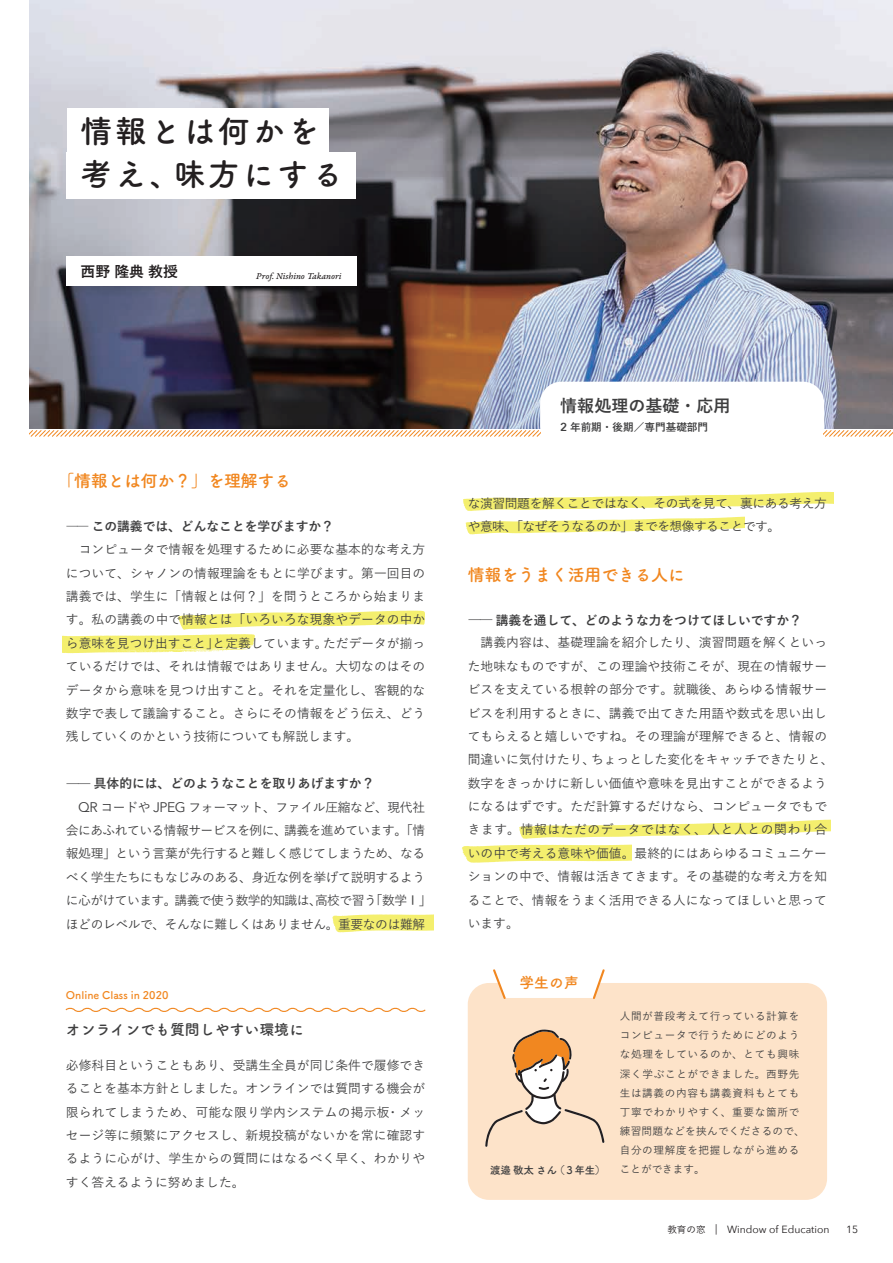
<style>
.page{position:relative;width:893px;height:1263px;background:#fff}
.page>*{position:absolute;margin:0;border:0;box-sizing:border-box;transform-origin:0 0}
.t1{font:700 31.95px/42.5px "Tsuku A Rd Gothic";letter-spacing:.08em;color:#231f20}
.t2{font:700 16.95px "Tsuku A Rd Gothic";letter-spacing:-.02em;color:#f18720}
.t3{font:700 16.95px "Yu Go";color:#3e3e3f}
.t4{font:14.85px "Tsuku A Rd Gothic Std B";color:#3e3e3f}
.t5{font:700 14.85px "Yu Go";color:#231f20}
.t6{font:700 14.85px "Tsuku A Rd Gothic";color:#f18720}
.t7{font:500 12.75px/23.4px "Yu Go";letter-spacing:.005em;color:#3e3e3f}
.t8{font:500 12.75px/23.4px "Yu Go";letter-spacing:-.03em;color:#3e3e3f}
.t9{font:500 12.75px "Yu Go";letter-spacing:-.04em;color:#3e3e3f}
.t10{font:500 12.75px "Yu Go";letter-spacing:-.025em;color:#3e3e3f}
.t11{font:700 12.75px "Yu Go";color:#3e3e3f}
.t12{font:500 10.65px/19.2px "Yu Go";letter-spacing:.06em;color:#3e3e3f}
.t13{font:10.65px "Tsuku A Rd Gothic Std B";color:#f18720}
.t14{font:700 10.65px "Yu Go";color:#3e3e3f}
.t15{font:700 10.65px "Tsuku A Rd Gothic";letter-spacing:-.04em;color:#3e3e3f}
.t16{font:500 10.65px "Yu Go";color:#3e3e3f}
.t17{font:10.5px "Avenir Next";color:#231f20}
.t18{font:9.6px "Garamond Premr Pro Med It Capt";color:#231f20}
.s1{font-weight:700}
.s2{font-weight:500;font-size:13.8px}
.s3{font-family:"Avenir Next";font-weight:400;font-size:13.95px}
.s4{font-family:"Avenir Next";font-weight:600;font-size:11.55px}
.s5{font-size:13.8px}
.s6{font-family:"Yu Go";font-weight:500;font-size:9.6px}
</style>
<div class="page">
<svg style="left:462px;top:820px;width:368px;height:43px"></svg>
<svg style="left:463px;top:492px;width:370px;height:42px"></svg>
<svg style="left:332px;top:914px;width:102px;height:18px;background:#f5f180"></svg>
<svg style="left:62px;top:611px;width:363px;height:42px"></svg>
<svg style="left:65px;top:1007px;width:361px;height:5px"></svg>
<img style="left:30px;top:0;width:863px;height:428px">
<div style="left:67px;top:108px;width:261px;height:47px;background:#fff"></div>
<div style="left:67px;top:152px;width:289px;height:47px;background:#fff"></div>
<div style="left:67px;top:256px;width:290px;height:30px;background:#fff"></div>
<div style="left:468px;top:983px;width:359px;height:217px;background:#fde3c9;border-radius:21px"></div>
<svg style="left:493px;top:969px;width:112px;height:30px"></svg>
<svg style="left:485px;top:1029px;width:119px;height:118px"></svg>
<div style="left:540px;top:382px;width:284px;height:66px;background:#fff;border-radius:21px"></div>
<svg style="left:30px;top:430px;width:511px;height:7px"></svg>
<svg style="left:824px;top:430px;width:69px;height:7px"></svg>
<h1 class="t1" style="left:81px;top:108px;width:264px">情報とは何かを考え、味方にする</h1>
<p class="t5" style="left:81px;top:264px;width:99px">西野隆典教授</p>
<p class="t18" style="left:256px;top:270px;width:87px">Prof. Nishino Takanori</p>
<h2 class="t2" style="left:57px;top:468px;width:235px">「情報とは何か？」を理解する</h2>
<p class="t7" style="left:66px;top:513px;width:361px">―― <span class="s1">この講義では、どんなことを学びますか？<br></span>　コンピュータで情報を処理するために必要な基本的な考え方について、シャノンの情報理論をもとに学びます。第一回目の講義では、学生に「情報とは何？」を問うところから始まります。私の講義の中で情報とは「いろいろな現象やデータの中から意味を見つけ出すこと」と定義しています。ただデータが揃っているだけでは、それは情報ではありません。大切なのはそのデータから意味を見つけ出すこと。それを定量化し、客観的な数字で表して議論すること。さらにその情報をどう伝え、どう残していくのかという技術についても解説します。</p>
<p class="t11" style="left:66px;top:776px;width:310px"><span class="s2">――</span> 具体的には、どのようなことを取りあげますか？</p>
<p class="t10" style="left:78px;top:795px;width:348px"><span class="s3">QR</span> コードや <span class="s3">JPEG</span> フォーマット、ファイル圧縮など、現代社</p>
<p class="t9" style="left:66px;top:818px;width:361px">会にあふれている情報サービスを例に、講義を進めています。「情</p>
<p class="t8" style="left:66px;top:840px;width:361px">報処理」という言葉が先行すると難しく感じてしまうため、なる</p>
<p class="t8" style="left:66px;top:864px;width:361px">べく学生たちにもなじみのある、身近な例を挙げて説明するよう</p>
<p class="t9" style="left:66px;top:889px;width:367px">に心がけています。講義で使う数学的知識は、高校で習う「数学Ⅰ」</p>
<p class="t8" style="left:66px;top:910px;width:361px">ほどのレベルで、そんなに難しくはありません。重要なのは難解</p>
<p class="t13" style="left:66px;top:986px;width:104px">Online Class in 2020</p>
<p class="t4" style="left:66px;top:1018px;width:240px">オンラインでも質問しやすい環境に</p>
<p class="t7" style="left:66px;top:1052px;width:361px;text-align:justify">必修科目ということもあり、受講生全員が同じ条件で履修できることを基本方針としました。オンラインでは質問する機会が限られてしまうため、可能な限り学内システムの掲示板・メッセージ等に頻繁にアクセスし、新規投稿がないかを常に確認するように心がけ、学生からの質問にはなるべく早く、わかりやすく答えるように努めました。</p>
<h2 class="t3" style="left:560px;top:396px;width:172px">情報処理の基礎・応用</h2>
<p class="t14" style="left:560px;top:421px;width:149px"><span class="s4">2</span> 年前期・後期／専門基礎部門</p>
<p class="t8" style="left:468px;top:489px;width:361px">な演習問題を解くことではなく、その式を見て、裏にある考え方や意味、「なぜそうなるのか」までを想像することです。</p>
<h2 class="t2" style="left:468px;top:562px;width:219px">情報をうまく活用できる人に</h2>
<p class="t7" style="left:468px;top:606px;width:367px"><span class="s5">――</span> <span class="s1">講義を通して、どのような力をつけてほしいですか？<br></span>　講義内容は、基礎理論を紹介したり、演習問題を解くといった地味なものですが、この理論や技術こそが、現在の情報サービスを支えている根幹の部分です。就職後、あらゆる情報サービスを利用するときに、講義で出てきた用語や数式を思い出してもらえると嬉しいですね。その理論が理解できると、情報の間違いに気付けたり、ちょっとした変化をキャッチできたりと、数字をきっかけに新しい価値や意味を見出すことができるようになるはずです。ただ計算するだけなら、コンピュータでもできます。情報はただのデータではなく、人と人との関わり合いの中で考える意味や価値。最終的にはあらゆるコミュニケーションの中で、情報は活きてきます。その基礎的な考え方を知ることで、情報をうまく活用できる人になってほしいと思っています。</p>
<p class="t6" style="left:519px;top:971px;width:61px">学生の声</p>
<p class="t12" style="left:620px;top:1005px;width:187px">人間が普段考えて行っている計算をコンピュータで行うためにどのような処理をしているのか、とても興味深く学ぶことができました。西野先生は講義の内容も講義資料もとても丁寧でわかりやすく、重要な箇所で練習問題などを挟んでくださるので、自分の理解度を把握しながら進める</p>
<p class="t15" style="left:490px;top:1162px;width:117px">渡邉 敬太 さん（ 3 年生）</p>
<p class="t16" style="left:620px;top:1159px;width:87px">ことができます。</p>
<p class="t17" style="left:667px;top:1220px;width:164px"><span class="s6">教育の窓　</span>| Window of Education</p>
<p class="t17" style="left:846px;top:1220px;width:14px">15</p>
</div>
